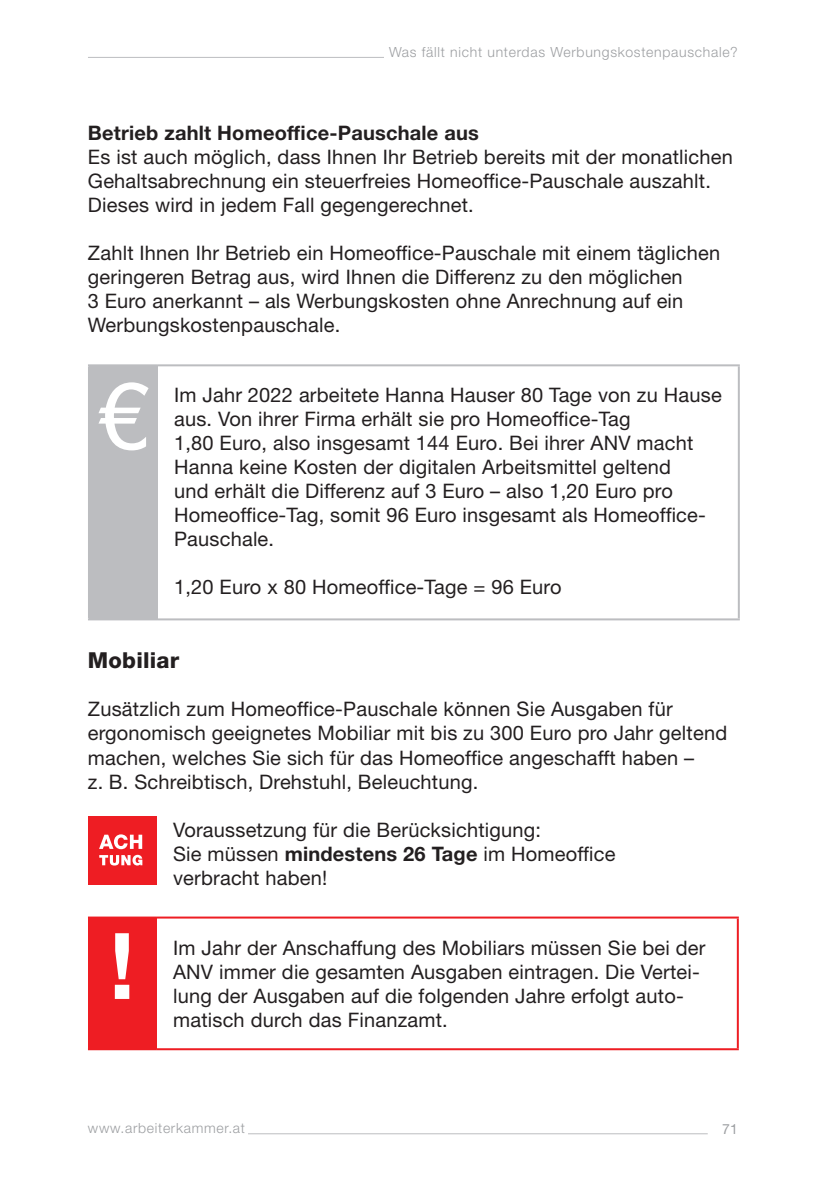
<style>
.page{position:relative;width:840px;height:1191px;background:#fff}
.page>*{position:absolute;margin:0;border:0;box-sizing:border-box;transform-origin:0 0}
.t1{font:700 92px "Helvetica Neue LT Std";color:#fff}
.t2{font:800 22px "Helvetica Neue LT Std";letter-spacing:.01em;color:#231f20}
.t3{font:20px/24px "Helvetica Neue LT Std";letter-spacing:.01em;color:#231f20}
.t4{font:700 20px "Helvetica Neue LT Std";letter-spacing:.01em;color:#231f20}
.t5{font:300 14px "Helvetica Neue LT Std";letter-spacing:.05em;color:#9d9fa2}
.t6{font:14px "Helvetica Neue LT Std";color:#9d9fa2}
.s1{font-weight:700}
</style>
<div class="page">
<hr style="left:248px;top:1133px;width:459px;height:1px;background:#bcbdc0">
<hr style="left:88px;top:57px;width:649px;height:1px;background:#bcbdc0">
<div style="left:384px;top:47px;width:353px;height:14px;background:#fff"></div>
<div style="left:89px;top:365px;width:68px;height:254px;background:#bcbdc0"></div>
<hr style="left:88px;top:364px;width:69px;height:2px;background:#bcbdc0">
<hr style="left:88px;top:366px;width:2px;height:252px;background:#bcbdc0">
<hr style="left:157px;top:364px;width:582px;height:2px;background:#bcbdc0">
<hr style="left:737px;top:366px;width:2px;height:252px;background:#bcbdc0">
<hr style="left:88px;top:618px;width:69px;height:2px;background:#bcbdc0">
<hr style="left:157px;top:618px;width:582px;height:2px;background:#bcbdc0">
<svg style="left:98px;top:382px;width:50px;height:68px"></svg>
<div style="left:88px;top:816px;width:68px;height:68px;background:#ee1d23"></div>
<svg style="left:99px;top:834px;width:43px;height:15px"></svg>
<svg style="left:99px;top:855px;width:43px;height:10px"></svg>
<div style="left:88px;top:917px;width:68px;height:132px;background:#ee1d23"></div>
<hr style="left:88px;top:916px;width:68px;height:2px;background:#ee1d23">
<hr style="left:88px;top:1048px;width:68px;height:2px;background:#ee1d23">
<hr style="left:156px;top:916px;width:582px;height:2px;background:#ee1d23">
<hr style="left:736px;top:918px;width:2px;height:130px;background:#ee1d23">
<hr style="left:156px;top:1048px;width:582px;height:2px;background:#ee1d23">
<p class="t5" style="left:389px;top:43px;width:350px">Was fällt nicht unterdas Werbungskostenpauschale?</p>
<p class="t4" style="left:88px;top:121px;width:392px">Betrieb zahlt Homeoffice-Pauschale aus</p>
<p class="t3" style="left:88px;top:145px;width:646px">Es ist auch möglich, dass Ihnen Ihr Betrieb bereits mit der monatlichen<br>Gehaltsabrechnung ein steuerfreies Homeoffice-Pauschale auszahlt.<br>Dieses wird in jedem Fall gegengerechnet.</p>
<p class="t3" style="left:88px;top:241px;width:633px">Zahlt Ihnen Ihr Betrieb ein Homeoffice-Pauschale mit einem täglichen geringeren Betrag aus, wird Ihnen die Differenz zu den möglichen<br>3 Euro anerkannt – als Werbungskosten ohne Anrechnung auf ein Werbungskostenpauschale.</p>
<p class="t3" style="left:174px;top:383px;width:549px">Im Jahr 2022 arbeitete Hanna Hauser 80 Tage von zu Hause aus. Von ihrer Firma erhält sie pro Homeoffice-Tag<br>1,80 Euro, also insgesamt 144 Euro. Bei ihrer ANV macht Hanna keine Kosten der digitalen Arbeitsmittel geltend<br>und erhält die Differenz auf 3 Euro – also 1,20 Euro pro Homeoffice-Tag, somit 96 Euro insgesamt als Homeoffice-Pauschale.</p>
<p class="t3" style="left:174px;top:575px;width:389px">1,20 Euro x 80 Homeoffice-Tage = 96 Euro</p>
<p class="t2" style="left:88px;top:647px;width:93px">Mobiliar</p>
<p class="t3" style="left:88px;top:697px;width:640px">Zusätzlich zum Homeoffice-Pauschale können Sie Ausgaben für ergonomisch geeignetes Mobiliar mit bis zu 300 Euro pro Jahr geltend machen, welches Sie sich für das Homeoffice angeschafft haben –<br>z. B. Schreibtisch, Drehstuhl, Beleuchtung.</p>
<p class="t3" style="left:173px;top:817px;width:443px">Voraussetzung für die Berücksichtigung:<br>Sie müssen <span class="s1">mindestens 26 Tage</span> im Homeoffice verbracht haben!</p>
<h1 class="t1" style="left:109px;top:909px;width:27px">!</h1>
<p class="t3" style="left:173px;top:935px;width:533px">Im Jahr der Anschaffung des Mobiliars müssen Sie bei der ANV immer die gesamten Ausgaben eintragen. Die Vertei&shy;lung der Ausgaben auf die folgenden Jahre erfolgt auto&shy;matisch durch das Finanzamt.</p>
<p class="t5" style="left:88px;top:1119px;width:158px">www.arbeiterkammer.at</p>
<p class="t6" style="left:721px;top:1120px;width:17px">71</p>
</div>
